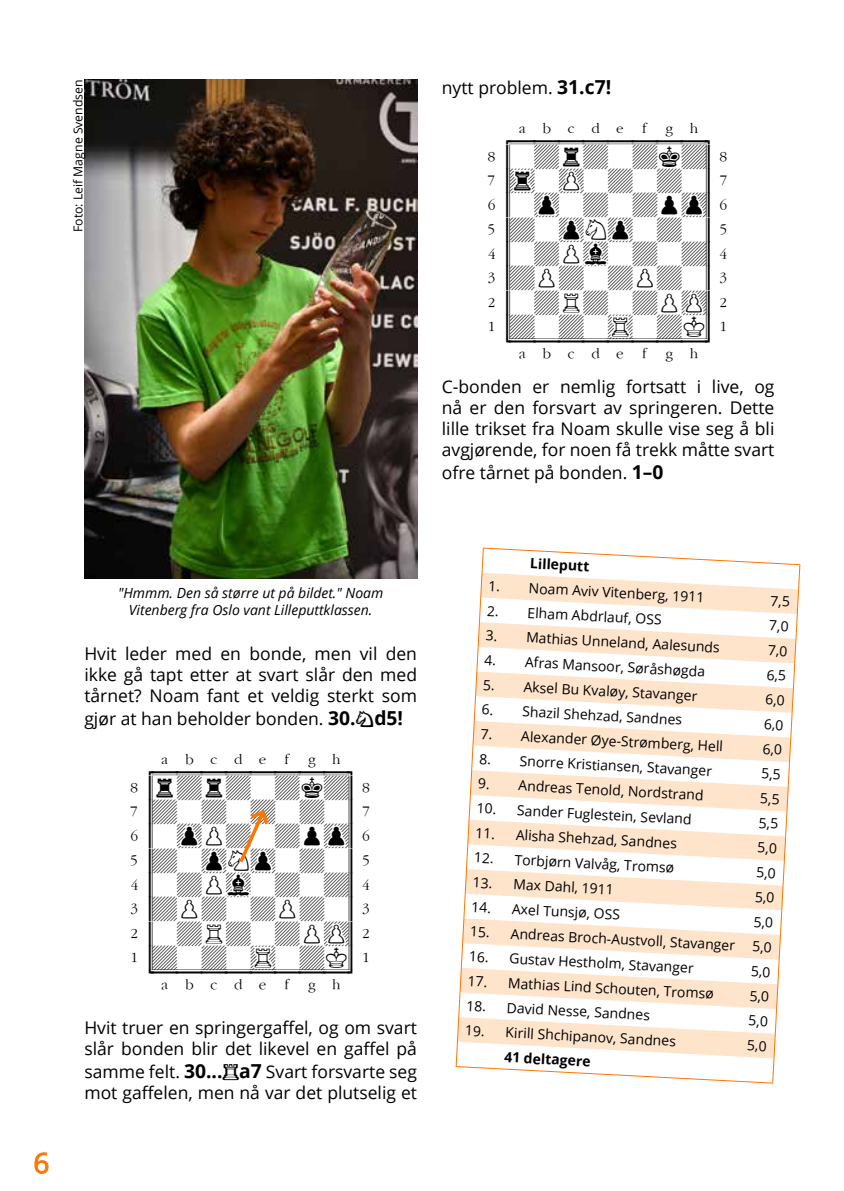
<style>
.page{position:relative;width:844px;height:1191px;background:#fff}
.page>*{position:absolute;margin:0;border:0;box-sizing:border-box;transform-origin:0 0}
.t1{font:28px "Open Sans";color:#ff7500}
.t2{font:24.5px/24.3px "Zurich Diagram CBMAC";color:#000;text-align:justify}
.t3{font:17.5px/21px "Open Sans";color:#000;text-align:justify}
.t4{font:14px "Open Sans";color:#000}
.t5{font:italic 14px/16.8px "Open Sans";color:#000;text-align:center}
.t6{font:700 14px "Open Sans";color:#000}
.t7{font:12.25px "Open Sans";color:#000}
.s1{font-weight:700;font-size:19.25px}
.s2{font-family:"Zurich Figurine";font-weight:700;font-size:19.25px}
</style>
<div class="page">
<svg style="left:34px;top:1152px;width:15px;height:22px"></svg>
<img style="left:84px;top:79px;width:333px;height:499px">
<svg style="left:239px;top:810px;width:30px;height:53px"></svg>
<svg style="left:455px;top:547px;width:346px;height:537px"></svg>
<p class="t7" style="left:70px;top:232px;width:154px;rotate:-90deg">Foto: Leif Magne Svendsen</p>
<p class="t3" style="left:441px;top:77px;width:171px">nytt problem. <span class="s1">31.c7!</span></p>
<h2 class="t2" style="left:485px;top:120px;width:246px">XABCDEFGHY 8-+R+-+K+( 7TR-ZP-+-+-' 6-ZP-+-+PZP&amp; 5+-ZPNZP-+-% 4-+PVL-+-+$ 3+P+-+P+-# 2-+R+-+PZP" 1+-+-TR-+K!<br>XABCDEFGHY</h2>
<p class="t3" style="left:441px;top:376px;width:334px">C-bonden er nemlig fortsatt i live, og nå er den forsvart av springeren. Dette lille trikset fra Noam skulle vise seg å bli avgjørende, for noen få trekk måtte svart</p>
<p class="t3" style="left:441px;top:462px;width:223px">ofre tårnet på bonden. <span class="s1">1–0</span></p>
<h1 class="t1" style="left:33px;top:1143px;width:18px">6</h1>
<p class="t5" style="left:118px;top:584px;width:267px">"Hmmm. Den så større ut på bildet." Noam<br>Vitenberg fra Oslo vant Lilleputtklassen.</p>
<p class="t3" style="left:84px;top:642px;width:334px">Hvit leder med en bonde, men vil den ikke gå tapt etter at svart slår den med tårnet? Noam fant et veldig sterkt som</p>
<p class="t3" style="left:84px;top:707px;width:320px">gjør at han beholder bonden. <span class="s1">30.</span><span class="s2">S</span><span class="s1">d5!</span></p>
<h2 class="t2" style="left:128px;top:751px;width:246px">XABCDEFGHY 8R+R+-+K+( 7+-+-+-+-' 6-ZPP+-+PZP&amp; 5+-ZPNZP-+-% 4-+PVL-+-+$ 3+P+-+P+-# 2-+R+-+PZP" 1+-+-TR-+K!<br>XABCDEFGHY</h2>
<p class="t3" style="left:84px;top:1016px;width:334px">Hvit truer en springergaffel, og om svart slår bonden blir det likevel en gaffel på</p>
<p class="t3" style="left:84px;top:1060px;width:334px">samme felt. <span class="s1">30...</span><span class="s2">T</span><span class="s1">a7</span> Svart forsvarte seg mot gaffelen, men nå var det plutselig et</p>
<p class="t6" style="left:530px;top:553px;width:61px;rotate:3deg">Lilleputt</p>
<p class="t4" style="left:488px;top:576px;width:218px;rotate:3deg">1. Noam Aviv Vitenberg, 1911</p>
<p class="t4" style="left:487px;top:601px;width:176px;rotate:3deg">2. Elham Abdrlauf, OSS</p>
<p class="t4" style="left:486px;top:625px;width:236px;rotate:3deg">3. Mathias Unneland, Aalesunds</p>
<p class="t4" style="left:485px;top:650px;width:222px;rotate:3deg">4. Afras Mansoor, Søråshøgda</p>
<p class="t4" style="left:483px;top:675px;width:216px;rotate:3deg">5. Aksel Bu Kvaløy, Stavanger</p>
<p class="t4" style="left:482px;top:699px;width:202px;rotate:3deg">6. Shazil Shehzad, Sandnes</p>
<p class="t4" style="left:481px;top:724px;width:244px;rotate:3deg">7. Alexander Øye-Strømberg, Hell</p>
<p class="t4" style="left:479px;top:749px;width:234px;rotate:3deg">8. Snorre Kristiansen, Stavanger</p>
<p class="t4" style="left:478px;top:773px;width:227px;rotate:3deg">9. Andreas Tenold, Nordstrand</p>
<p class="t4" style="left:477px;top:798px;width:217px;rotate:3deg">10. Sander Fuglestein, Sevland</p>
<p class="t4" style="left:476px;top:823px;width:203px;rotate:3deg">11. Alisha Shehzad, Sandnes</p>
<p class="t4" style="left:474px;top:847px;width:202px;rotate:3deg">12. Torbjørn Valvåg, Tromsø</p>
<p class="t4" style="left:473px;top:872px;width:143px;rotate:3deg">13. Max Dahl, 1911</p>
<p class="t4" style="left:472px;top:897px;width:150px;rotate:3deg">14. Axel Tunsjø, OSS</p>
<p class="t4" style="left:470px;top:921px;width:303px;rotate:3deg">15. Andreas Broch-Austvoll, Stavanger 5,0</p>
<p class="t4" style="left:469px;top:946px;width:226px;rotate:3deg">16. Gustav Hestholm, Stavanger</p>
<p class="t4" style="left:468px;top:971px;width:248px;rotate:3deg">17. Mathias Lind Schouten, Tromsø</p>
<p class="t4" style="left:467px;top:995px;width:185px;rotate:3deg">18. David Nesse, Sandnes</p>
<p class="t4" style="left:465px;top:1020px;width:213px;rotate:3deg">19. Kirill Shchipanov, Sandnes</p>
<p class="t6" style="left:504px;top:1047px;width:88px;rotate:3deg">41 deltagere</p>
</div>
